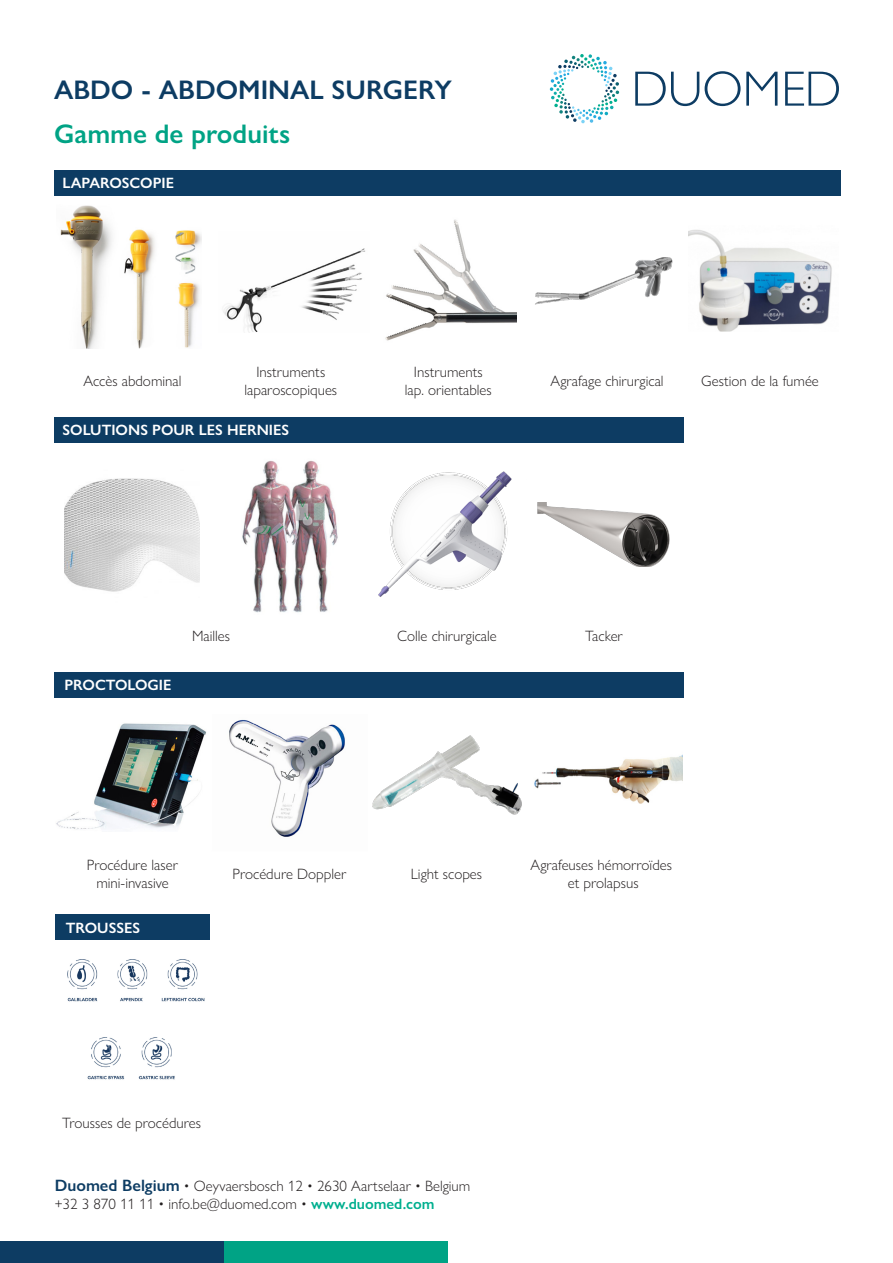
<style>
.page{position:relative;width:893px;height:1263px;background:#fff}
.page>*{position:absolute;margin:0;border:0;box-sizing:border-box;transform-origin:0 0}
.t1{font:600 27px "Gill Sans Nova";color:#0d3c63}
.t2{font:600 27px "Gill Sans Nova";color:#00a385}
.t3{font:300 15px/18px "Gill Sans Nova";color:#231f20;text-align:center}
.t4{font:600 15px "Gill Sans Nova";color:#fff}
.s1{font-weight:600;font-size:16.5px;color:#0d3c63}
.s2{font-weight:600;color:#01af8f}
</style>
<div class="page">
<svg style="left:550px;top:54px;width:69px;height:69px"></svg>
<svg style="left:635px;top:71px;width:204px;height:35px"></svg>
<div style="left:1px;top:1242px;width:223px;height:21px;background:#0d3c63"></div>
<div style="left:224px;top:1242px;width:223px;height:21px;background:#00a385"></div>
<img style="left:56px;top:723px;width:151px;height:107px">
<img style="left:534px;top:755px;width:148px;height:49px">
<img style="left:229px;top:719px;width:116px;height:118px">
<img style="left:535px;top:257px;width:138px;height:48px">
<img style="left:223px;top:248px;width:142px;height:85px">
<img style="left:378px;top:472px;width:134px;height:125px">
<img style="left:60px;top:205px;width:142px;height:143px">
<img style="left:67px;top:959px;width:138px;height:43px">
<img style="left:688px;top:230px;width:144px;height:102px">
<img style="left:537px;top:503px;width:133px;height:64px">
<div style="left:54px;top:170px;width:787px;height:26px;background:#0d3c63"></div>
<div style="left:54px;top:417px;width:629px;height:25px;background:#0d3c63"></div>
<div style="left:54px;top:672px;width:629px;height:25px;background:#0d3c63"></div>
<img style="left:65px;top:478px;width:134px;height:114px">
<img style="left:242px;top:460px;width:96px;height:153px">
<img style="left:87px;top:1037px;width:88px;height:43px">
<img style="left:373px;top:735px;width:149px;height:80px">
<img style="left:385px;top:219px;width:132px;height:122px">
<div style="left:55px;top:914px;width:155px;height:26px;background:#0d3c63"></div>
<p class="t1" style="left:54px;top:73px;width:399px">ABDO - ABDOMINAL SURGERY</p>
<p class="t2" style="left:54px;top:117px;width:238px">Gamme de produits</p>
<p class="t4" style="left:63px;top:174px;width:113px">LAPAROSCOPIE</p>
<p class="t3" style="left:256px;top:363px;width:70px">Instruments</p>
<p class="t3" style="left:244px;top:381px;width:94px">laparoscopiques</p>
<p class="t3" style="left:405px;top:363px;width:88px">Instruments lap. orientables</p>
<p class="t3" style="left:83px;top:372px;width:99px">Accès abdominal</p>
<p class="t3" style="left:701px;top:372px;width:119px">Gestion de la fumée</p>
<p class="t3" style="left:551px;top:372px;width:115px">Agrafage chirurgical</p>
<p class="t4" style="left:63px;top:421px;width:228px">SOLUTIONS POUR LES HERNIES</p>
<p class="t4" style="left:64px;top:676px;width:108px">PROCTOLOGIE</p>
<p class="t3" style="left:192px;top:627px;width:40px">Mailles</p>
<p class="t3" style="left:397px;top:627px;width:101px">Colle chirurgicale</p>
<p class="t3" style="left:585px;top:627px;width:39px">Tacker</p>
<p class="t3" style="left:87px;top:856px;width:93px">Procédure laser</p>
<p class="t3" style="left:96px;top:874px;width:74px">mini-invasive</p>
<p class="t4" style="left:66px;top:918px;width:76px">TROUSSES</p>
<p class="t3" style="left:233px;top:865px;width:115px">Procédure Doppler</p>
<p class="t3" style="left:411px;top:865px;width:73px">Light scopes</p>
<p class="t3" style="left:530px;top:856px;width:143px">Agrafeuses hémorroïdes</p>
<p class="t3" style="left:568px;top:874px;width:72px">et prolapsus</p>
<p class="t3" style="left:62px;top:1114px;width:140px">Trousses de procédures</p>
<p class="t3" style="left:55px;top:1177px;width:417px"><span class="s1">Duomed Belgium</span> • Oeyvaersbosch 12 • 2630 Aartselaar • Belgium</p>
<p class="t3" style="left:55px;top:1195px;width:381px">+32 3 870 11 11 • info.be@duomed.com • <span class="s2">www.duomed.com</span></p>
</div>
